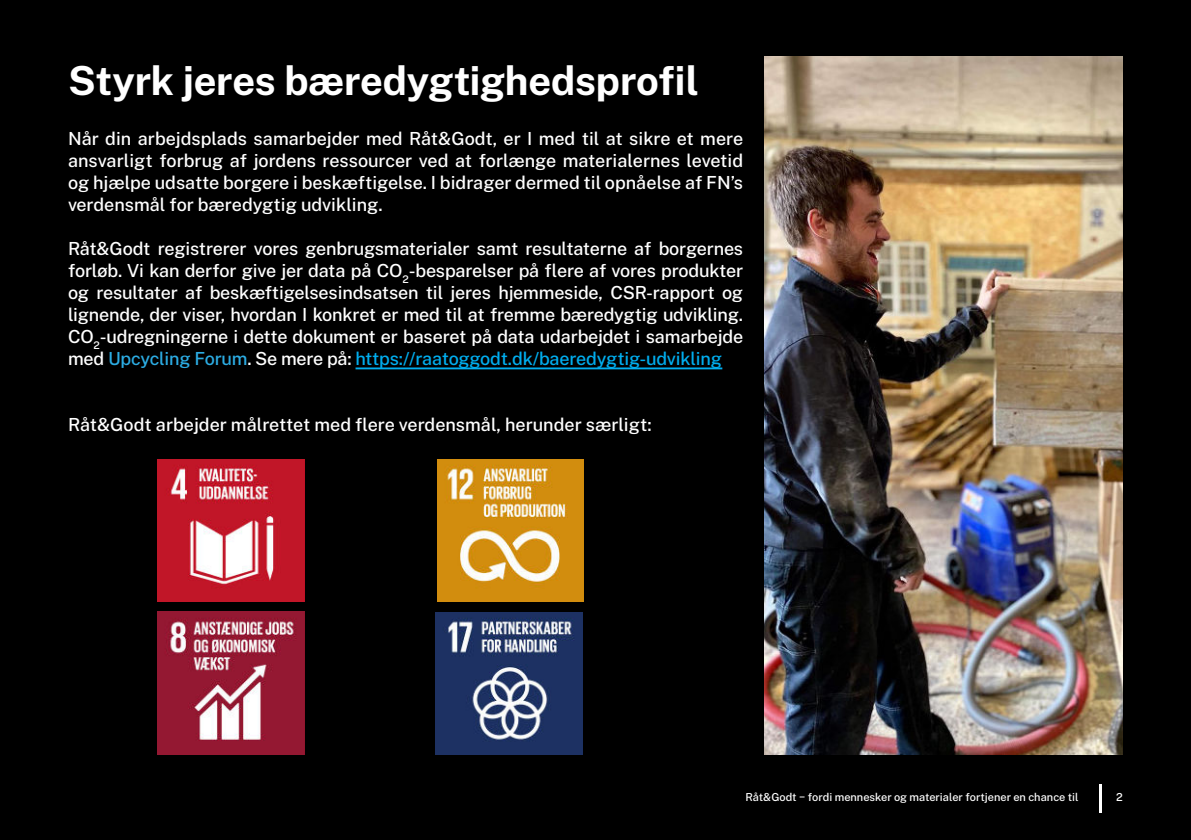
<style>
.page{position:relative;width:1191px;height:840px;background:#fff}
.page>*{position:absolute;margin:0;border:0;box-sizing:border-box;transform-origin:0 0}
.t1{font:100 40px "Public Sans";letter-spacing:-.005em;color:#fff}
.t2{font:100 18px/22px "Public Sans";color:#fff;text-align:justify}
.t3{font:100 11px "Public Sans";color:#fff}
.s1{color:#2cace3}
.s2{color:#00aeef}
</style>
<div class="page">
<div style="left:0;top:0;width:1191px;height:839px;background:#000"></div>
<hr style="left:1099px;top:783px;width:2px;height:28px;background:#fff">
<hr style="left:355px;top:367px;width:367px;height:2px;background:#00aeef">
<img style="left:158px;top:459px;width:146px;height:141px">
<img style="left:437px;top:459px;width:147px;height:141px">
<img style="left:158px;top:611px;width:146px;height:143px">
<img style="left:764px;top:57px;width:359px;height:697px">
<img style="left:436px;top:612px;width:146px;height:142px">
<h1 class="t1" style="left:68px;top:51px;width:632px">Styrk jeres bæredygtighedsprofil</h1>
<p class="t2" style="left:68px;top:126px;width:676px">Når din arbejdsplads samarbejder med Råt&amp;Godt, er I med til at sikre et mere ansvarligt forbrug af jordens ressourcer ved at forlænge materialernes levetid og hjælpe udsatte borgere i beskæftigelse. I bidrager dermed til opnåelse af FN’s verdensmål for bæredygtig udvikling.</p>
<p class="t2" style="left:68px;top:236px;width:676px">Råt&amp;Godt registrerer vores genbrugsmaterialer samt resultaterne af borgernes forløb. Vi kan derfor give jer data på CO<sub>2</sub>-besparelser på flere af vores produkter og resultater af beskæftigelsesindsatsen til jeres hjemmeside, CSR-rapport og lignende, der viser, hvordan I konkret er med til at fremme bæredygtig udvikling.<br>CO<sub>2</sub>-udregningerne i dette dokument er baseret på data udarbejdet i samarbejde med <span class="s1">Upcycling Forum</span>. Se mere på: <span class="s2">https://raatoggodt.dk/baeredygtig-udvikling</span></p>
<p class="t2" style="left:68px;top:412px;width:585px">Råt&amp;Godt arbejder målrettet med flere verdensmål, herunder særligt:</p>
<p class="t3" style="left:745px;top:788px;width:335px">Råt&amp;Godt − fordi mennesker og materialer fortjener en chance til</p>
<p class="t3" style="left:1116px;top:791px;width:8px">2</p>
</div>
